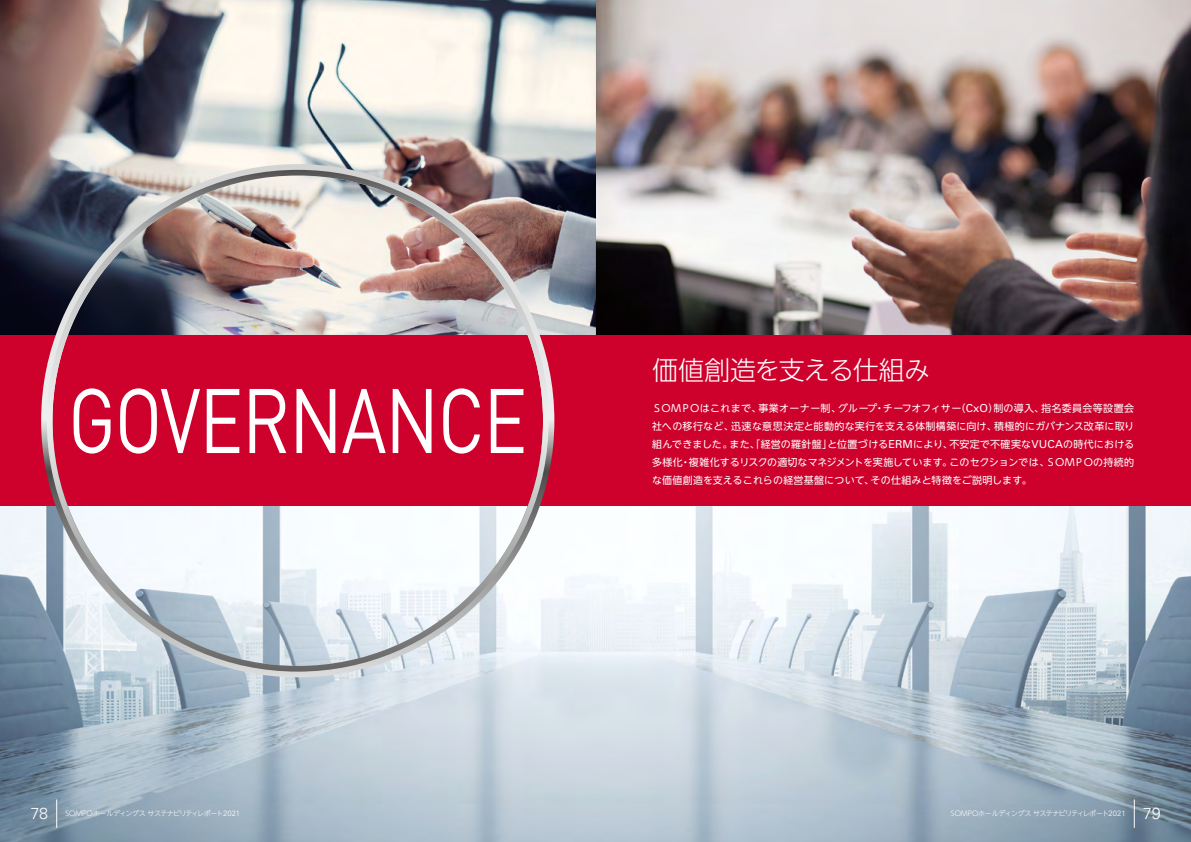
<style>
.page{position:relative;width:1191px;height:842px;background:#fff}
.page>*{position:absolute;margin:0;border:0;box-sizing:border-box;transform-origin:0 0}
.t1{font:90px "DIN";letter-spacing:-.02em;color:#fff;scale:.82 1}
.t2{font:300 26px "UD Shin Go NT Pro";letter-spacing:-.035em;color:#fff}
.t3{font:300 16px "Univers";color:#fff}
.t4{font:10px/18px "UD Shin Go NT Pro";letter-spacing:.02em;color:#fff;text-align:justify}
.t5{font:300 7px "UD Shin Go NT Pro";letter-spacing:-.08em;color:#fff}
.s1{font-family:"Univers";font-size:11px}
.s2{font-family:"Univers";font-size:7.7px}
.s3{font-family:"Univers";font-size:16px}
</style>
<div class="page">
<img style="left:0;top:0;width:1191px;height:336px">
<img style="left:0;top:506px;width:1191px;height:336px">
<div style="left:0;top:336px;width:595px;height:170px;background:#ce002c"></div>
<div style="left:595px;top:336px;width:596px;height:170px;background:#ce002c"></div>
<img style="left:41px;top:164px;width:513px;height:513px">
<svg style="left:47px;top:170px;width:501px;height:502px"></svg>
<svg style="left:1134px;top:799px;width:1px;height:29px"></svg>
<svg style="left:57px;top:799px;width:1px;height:29px"></svg>
<h1 class="t1" style="left:68px;top:364px;width:562px">GOVERNANCE</h1>
<h2 class="t2" style="left:652px;top:349px;width:279px">価値創造を支える仕組み</h2>
<p class="t4" style="left:652px;top:399px;width:483px">ＳＯＭＰＯはこれまで、事業オーナー制、グループ・チーフオフィサー（<span class="s1">CxO</span>）制の導入、指名委員会等設置会社への移行など、迅速な意思決定と能動的な実行を支える体制構築に向け、積極的にガバナンス改革に取り組んできました。また、「経営の羅針盤」と位置づける<span class="s1">ERM</span>により、不安定で不確実な<span class="s1">VUCA</span>の時代における多様化・複雑化するリスクの適切なマネジメントを実施しています。このセクションでは、ＳＯＭＰＯの持続的な価値創造を支えるこれらの経営基盤について、その仕組みと特徴をご説明します。</p>
<h3 class="t3" style="left:30px;top:804px;width:19px">78</h3>
<p class="t5" style="left:64px;top:808px;width:178px">ＳＯＭＰＯホールディングスサステナビリティレポート<span class="s2">2021</span></p>
<p class="t5" style="left:949px;top:808px;width:213px">ＳＯＭＰＯホールディングスサステナビリティレポート<span class="s2">2021</span> <span class="s3">79</span></p>
</div>
